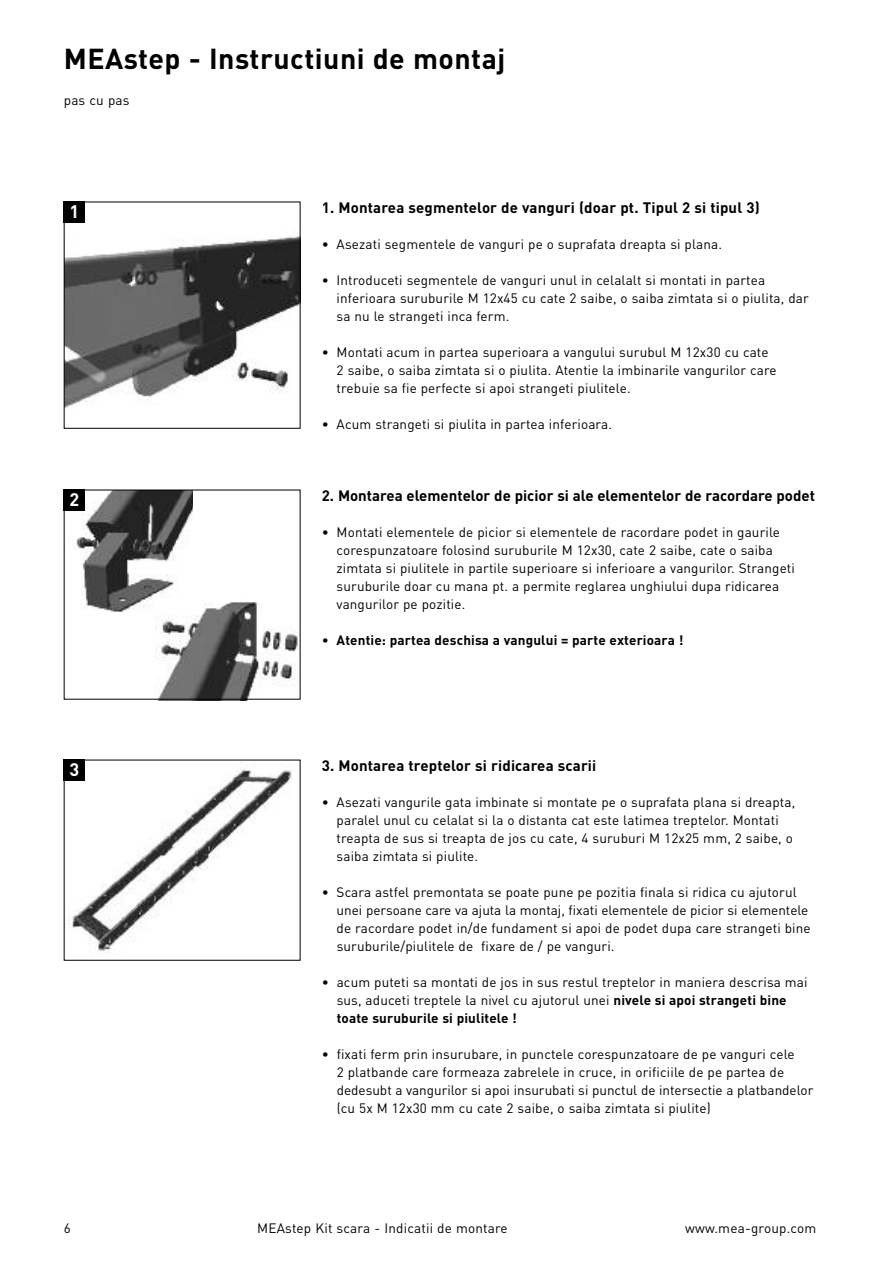
<style>
.page{position:relative;width:893px;height:1263px;background:#fff}
.page>*{position:absolute;margin:0;border:0;box-sizing:border-box;transform-origin:0 0}
.t1{font:700 28.5px "DIN Pro";letter-spacing:.015em;color:#000}
.t2{font:700 18px "DIN Pro";color:#fff}
.t3{font:700 15px "DIN Pro";letter-spacing:.005em;color:#000}
.t4{font:13.5px/18px "DIN Pro";letter-spacing:.01em;color:#000}
.t5{font:700 13.5px "DIN Pro";letter-spacing:.01em;color:#000}
.s1{font-weight:400}
.s2{font-weight:700}
</style>
<div class="page">
<img style="left:155px;top:579px;width:146px;height:121px">
<img style="left:70px;top:492px;width:123px;height:120px">
<img style="left:66px;top:236px;width:232px;height:172px">
<div style="left:64px;top:202px;width:236px;height:227px;border:1px solid #000"></div>
<div style="left:64px;top:202px;width:21px;height:21px;background:#000"></div>
<div style="left:64px;top:490px;width:21px;height:21px;background:#000"></div>
<img style="left:67px;top:767px;width:225px;height:188px">
<div style="left:64px;top:760px;width:21px;height:21px;background:#000"></div>
<h1 class="t1" style="left:64px;top:49px;width:443px">MEAstep - Instructiuni de montaj</h1>
<p class="t4" style="left:64px;top:93px;width:67px">pas cu pas</p>
<h2 class="t2" style="left:70px;top:205px;width:11px">1</h2>
<p class="t3" style="left:322px;top:202px;width:439px">1. Montarea segmentelor de vanguri (doar pt. Tipul 2 si tipul 3)</p>
<p class="t4" style="left:322px;top:237px;width:402px">• Asezati segmentele de vanguri pe o suprafata dreapta si plana.</p>
<p class="t4" style="left:337px;top:273px;width:474px;text-indent:-15px">• Introduceti segmentele de vanguri unul in celalalt si montati in partea inferioara suruburile M 12x45 cu cate 2 saibe, o saiba zimtata si o piulita, dar sa nu le strangeti inca ferm.</p>
<p class="t4" style="left:337px;top:345px;width:441px;text-indent:-15px">• Montati acum in partea superioara a vangului surubul M 12x30 cu cate<br>2 saibe, o saiba zimtata si o piulita. Atentie la imbinarile vangurilor care trebuie sa fie perfecte si apoi strangeti piulitele.</p>
<p class="t4" style="left:322px;top:417px;width:292px">• Acum strangeti si piulita in partea inferioara.</p>
<h2 class="t2" style="left:70px;top:493px;width:11px">2</h2>
<p class="t3" style="left:322px;top:490px;width:495px">2. Montarea elementelor de picior si ale elementelor de racordare podet</p>
<p class="t4" style="left:337px;top:525px;width:460px;text-indent:-15px">• Montati elementele de picior si elementele de racordare podet in gaurile corespunzatoare folosind suruburile M 12x30, cate 2 saibe, cate o saiba zimtata si piulitele in partile superioare si inferioare a vangurilor. Strangeti suruburile doar cu mana pt. a permite reglarea unghiului dupa ridicarea vangurilor pe pozitie.</p>
<p class="t5" style="left:322px;top:635px;width:363px"><span class="s1">•</span> Atentie: partea deschisa a vangului = parte exterioara !</p>
<h2 class="t2" style="left:70px;top:763px;width:11px">3</h2>
<p class="t3" style="left:322px;top:760px;width:276px">3. Montarea treptelor si ridicarea scarii</p>
<p class="t4" style="left:337px;top:795px;width:460px;text-indent:-15px">• Asezati vangurile gata imbinate si montate pe o suprafata plana si dreapta, paralel unul cu celalat si la o distanta cat este latimea treptelor. Montati treapta de sus si treapta de jos cu cate, 4 suruburi M 12x25 mm, 2 saibe, o saiba zimtata si piulite.</p>
<p class="t4" style="left:337px;top:885px;width:476px;text-indent:-15px">• Scara astfel premontata se poate pune pe pozitia finala si ridica cu ajutorul unei persoane care va ajuta la montaj, fixati elementele de picior si elementele de racordare podet in/de fundament si apoi de podet dupa care strangeti bine suruburile/piulitele de fixare de / pe vanguri.</p>
<p class="t4" style="left:337px;top:975px;width:472px;text-indent:-15px">• acum puteti sa montati de jos in sus restul treptelor in maniera descrisa mai sus, aduceti treptele la nivel cu ajutorul unei <span class="s2">nivele si apoi strangeti bine toate suruburile si piulitele !</span></p>
<p class="t4" style="left:337px;top:1047px;width:478px;text-indent:-15px">• fixati ferm prin insurubare, in punctele corespunzatoare de pe vanguri cele<br>2 platbande care formeaza zabrelele in cruce, in orificiile de pe partea de dedesubt a vangurilor si apoi insurubati si punctul de intersectie a platbandelor (cu 5x M 12x30 mm cu cate 2 saibe, o saiba zimtata si piulite)</p>
<p class="t4" style="left:64px;top:1221px;width:9px">6</p>
<p class="t4" style="left:257px;top:1221px;width:252px">MEAstep Kit scara - Indicatii de montare</p>
<p class="t4" style="left:685px;top:1221px;width:133px">www.mea-group.com</p>
</div>
